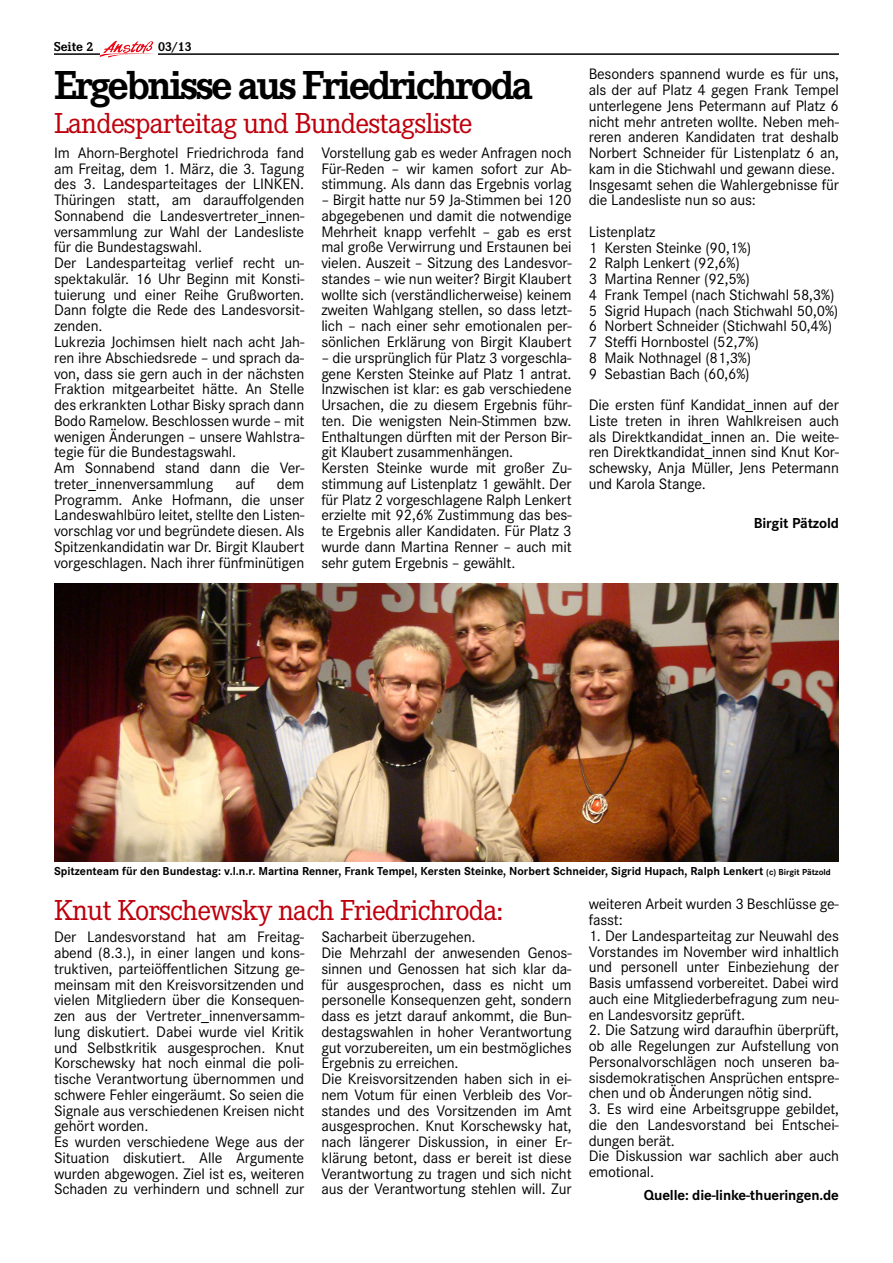
<style>
.page{position:relative;width:893px;height:1263px;background:#fff}
.page>*{position:absolute;margin:0;border:0;box-sizing:border-box;transform-origin:0 0}
.t1{font:700 42px "Corporate E";letter-spacing:-.06em;color:#000}
.t2{font:30px "Corporate E";letter-spacing:-.03em;color:#be000d}
.t3{font:15.75px/15.8px "Corporate S";letter-spacing:-.01em;color:#000}
.t4{font:700 15px "Corporate S";letter-spacing:-.01em;color:#000}
.t5{font:700 13.5px "Corporate E";color:#000}
.t6{font:700 12px "Corporate S";color:#000}
.s1{font-size:9px}
</style>
<div class="page">
<hr style="left:54px;top:53px;width:785px;height:2px;background:#000">
<img style="left:100px;top:41px;width:58px;height:17px">
<img style="left:54px;top:583px;width:785px;height:279px">
<p class="t5" style="left:54px;top:39px;width:41px">Seite 2</p>
<p class="t5" style="left:158px;top:39px;width:35px">03/13</p>
<h1 class="t1" style="left:54px;top:61px;width:481px">Ergebnisse aus Friedrichroda</h1>
<h2 class="t2" style="left:54px;top:107px;width:420px">Landesparteitag und Bundestagsliste</h2>
<p class="t3" style="left:321px;top:145px;width:252px;text-align:justify">Vorstellung gab es weder Anfragen noch Für-Reden – wir kamen sofort zur Ab&shy;stimmung. Als dann das Ergebnis vorlag</p>
<p class="t3" style="left:321px;top:192px;width:252px;text-align:justify">– Birgit hatte nur 59 Ja-Stimmen bei 120 abgegebenen und damit die notwendige Mehrheit knapp verfehlt – gab es erst mal große Verwirrung und Erstaunen bei vielen. Auszeit – Sitzung des Landesvor&shy;standes – wie nun weiter? Birgit Klaubert wollte sich (verständlicherweise) keinem zweiten Wahlgang stellen, so dass letzt&shy;lich – nach einer sehr emotionalen per&shy;sönlichen Erklärung von Birgit Klaubert</p>
<p class="t3" style="left:321px;top:350px;width:252px">– die ursprünglich für Platz 3 vorgeschla&shy;gene Kersten Steinke auf Platz 1 antrat.<br>Inzwischen ist klar: es gab verschiedene Ursachen, die zu diesem Ergebnis führ&shy;ten. Die wenigsten Nein-Stimmen bzw.<br>Enthaltungen dürften mit der Person Bir&shy;git Klaubert zusammenhängen.<br>Kersten Steinke wurde mit großer Zu&shy;stimmung auf Listenplatz 1 gewählt. Der für Platz 2 vorgeschlagene Ralph Lenkert erzielte mit 92,6% Zustimmung das bes&shy;te Ergebnis aller Kandidaten. Für Platz 3 wurde dann Martina Renner – auch mit sehr gutem Ergebnis – gewählt.</p>
<p class="t3" style="left:54px;top:145px;width:252px">Im Ahorn-Berghotel Friedrichroda fand am Freitag, dem 1. März, die 3. Tagung des 3. Landesparteitages der LINKEN.<br>Thüringen statt, am darauffolgenden Sonnabend die Landesvertreter_innen&shy;versammlung zur Wahl der Landesliste für die Bundestagswahl.<br>Der Landesparteitag verlief recht un&shy;spektakulär. 16 Uhr Beginn mit Konsti&shy;tuierung und einer Reihe Grußworten.<br>Dann folgte die Rede des Landesvorsit&shy;zenden.<br>Lukrezia Jochimsen hielt nach acht Jah&shy;ren ihre Abschiedsrede – und sprach da&shy;von, dass sie gern auch in der nächsten Fraktion mitgearbeitet hätte. An Stelle des erkrankten Lothar Bisky sprach dann Bodo Ramelow. Beschlossen wurde – mit wenigen Änderungen – unsere Wahlstra&shy;tegie für die Bundestagswahl.<br>Am Sonnabend stand dann die Ver&shy;treter_innenversammlung</p>
<p class="t3" style="left:235px;top:476px;width:21px">auf</p>
<p class="t3" style="left:54px;top:476px;width:252px;text-align:justify;text-indent:223px">dem Programm. Anke Hofmann, die unser Landeswahlbüro leitet, stellte den Listen&shy;vorschlag vor und begründete diesen. Als Spitzenkandidatin war Dr. Birgit Klaubert vorgeschlagen. Nach ihrer fünfminütigen</p>
<p class="t3" style="left:589px;top:66px;width:252px">Besonders spannend wurde es für uns, als der auf Platz 4 gegen Frank Tempel unterlegene Jens Petermann auf Platz 6 nicht mehr antreten wollte. Neben meh&shy;reren anderen Kandidaten trat deshalb Norbert Schneider für Listenplatz 6 an, kam in die Stichwahl und gewann diese.<br>Insgesamt sehen die Wahlergebnisse für die Landesliste nun so aus:</p>
<p class="t3" style="left:589px;top:224px;width:251px">Listenplatz<br>1 Kersten Steinke (90,1%)<br>2 Ralph Lenkert (92,6%)<br>3 Martina Renner (92,5%)<br>4 Frank Tempel (nach Stichwahl 58,3%)<br>5 Sigrid Hupach (nach Stichwahl 50,0%)<br>6 Norbert Schneider (Stichwahl 50,4%)<br>7 Steffi Hornbostel (52,7%)<br>8 Maik Nothnagel (81,3%)<br>9 Sebastian Bach (60,6%)</p>
<p class="t3" style="left:589px;top:397px;width:252px;text-align:justify">Die ersten fünf Kandidat_innen auf der Liste treten in ihren Wahlkreisen auch als Direktkandidat_innen an. Die weite&shy;ren Direktkandidat_innen sind Knut Kor&shy;schewsky, Anja Müller, Jens Petermann und Karola Stange.</p>
<p class="t4" style="left:754px;top:514px;width:87px">Birgit Pätzold</p>
<p class="t6" style="left:54px;top:864px;width:778px">Spitzenteam für den Bundestag: v.l.n.r. Martina Renner, Frank Tempel, Kersten Steinke, Norbert Schneider, Sigrid Hupach, Ralph Lenkert <span class="s1">(c) Birgit Pätzold</span></p>
<h2 class="t2" style="left:54px;top:894px;width:450px">Knut Korschewsky nach Friedrichroda:</h2>
<p class="t3" style="left:321px;top:929px;width:252px">Sacharbeit überzugehen.<br>Die Mehrzahl der anwesenden Genos&shy;sinnen und Genossen hat sich klar da&shy;für ausgesprochen, dass es nicht um personelle Konsequenzen geht, sondern dass es jetzt darauf ankommt, die Bun&shy;destagswahlen in hoher Verantwortung gut vorzubereiten, um ein bestmögliches Ergebnis zu erreichen.<br>Die Kreisvorsitzenden haben sich in ei&shy;nem Votum für einen Verbleib des Vor&shy;standes und des Vorsitzenden im Amt ausgesprochen. Knut Korschewsky hat, nach längerer Diskussion, in einer Er&shy;klärung betont, dass er bereit ist diese Verantwortung zu tragen und sich nicht aus der Verantwortung stehlen will. Zur</p>
<p class="t3" style="left:54px;top:929px;width:252px">Der Landesvorstand hat am Freitag&shy;abend (8.3.), in einer langen und kons&shy;truktiven, parteiöffentlichen Sitzung ge&shy;meinsam mit den Kreisvorsitzenden und vielen Mitgliedern über die Konsequen&shy;zen aus der Vertreter_innenversamm&shy;lung diskutiert. Dabei wurde viel Kritik und Selbstkritik ausgesprochen. Knut Korschewsky hat noch einmal die poli&shy;tische Verantwortung übernommen und schwere Fehler eingeräumt. So seien die Signale aus verschiedenen Kreisen nicht gehört worden.<br>Es wurden verschiedene Wege aus der Situation diskutiert. Alle Argumente wurden abgewogen. Ziel ist es, weiteren Schaden zu verhindern und schnell zur</p>
<p class="t3" style="left:589px;top:896px;width:252px">weiteren Arbeit wurden 3 Beschlüsse ge&shy;fasst:</p>
<p class="t3" style="left:589px;top:928px;width:252px;text-align:justify">1. Der Landesparteitag zur Neuwahl des Vorstandes im November wird inhaltlich und personell unter Einbeziehung der Basis umfassend vorbereitet. Dabei wird auch eine Mitgliederbefragung zum neu&shy;en Landesvorsitz geprüft.</p>
<p class="t3" style="left:589px;top:1022px;width:252px;text-align:justify">2. Die Satzung wird daraufhin überprüft, ob alle Regelungen zur Aufstellung von Personalvorschlägen noch unseren ba&shy;sisdemokratischen Ansprüchen entspre&shy;chen und ob Änderungen nötig sind.</p>
<p class="t3" style="left:589px;top:1101px;width:252px">3. Es wird eine Arbeitsgruppe gebildet, die den Landesvorstand bei Entschei&shy;dungen berät.<br>Die Diskussion war sachlich aber auch emotional.</p>
<p class="t4" style="left:644px;top:1186px;width:196px">Quelle: die-linke-thueringen.de</p>
</div>
